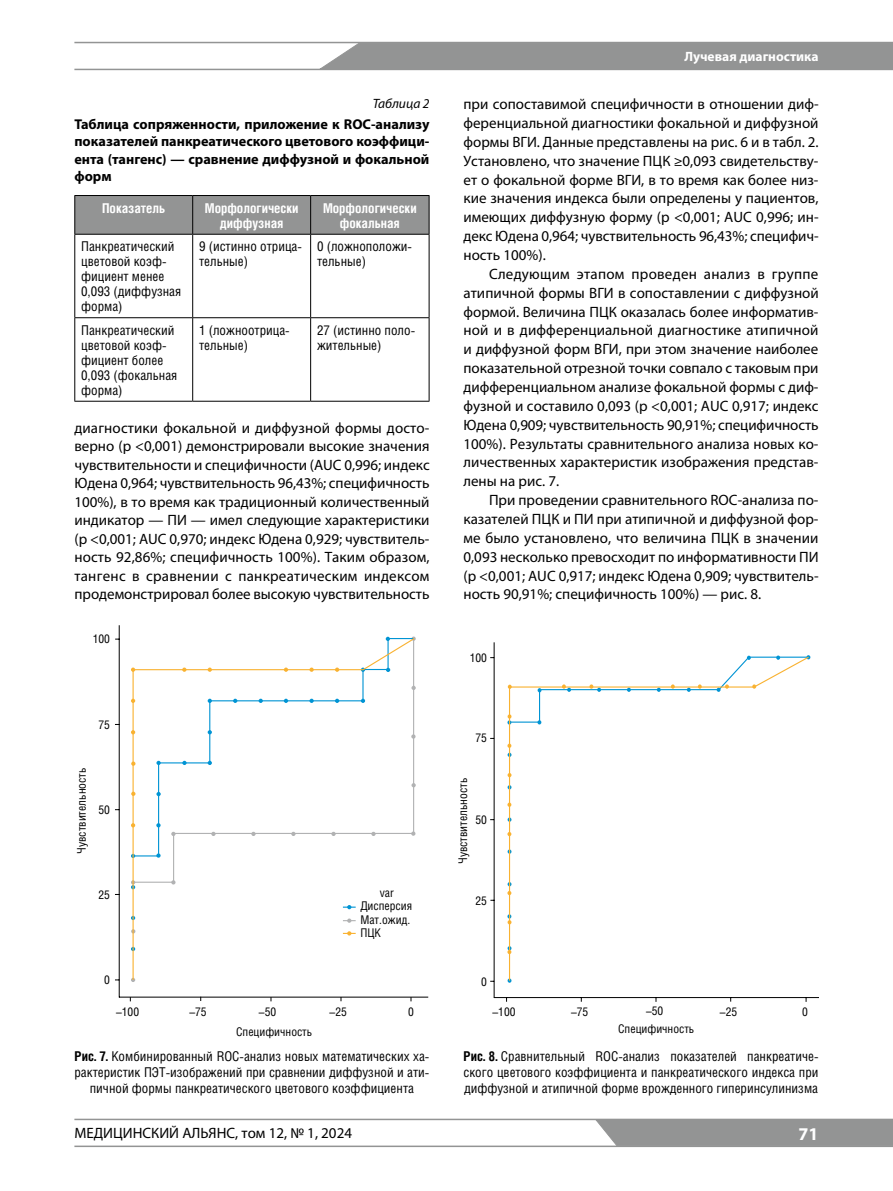
<style>
.page{position:relative;width:893px;height:1191px;background:#fff}
.page>*{position:absolute;margin:0;border:0;box-sizing:border-box;transform-origin:0 0}
.t1{font:700 18px "Myriad Pro";color:#fff}
.t2{font:15px/18.9px "Myriad Pro";color:#000;text-align:justify}
.t3{font:700 14.25px/17.1px "Myriad Pro";color:#000;text-align:justify}
.t4{font:13.5px/15px "Helios Cond C";color:#000}
.t5{font:700 13.5px/15px "Helios Cond C";color:#fff;text-align:center}
.t6{font:700 13.5px "Myriad Pro";color:#fff}
.t7{font:italic 13.5px "Myriad Pro";color:#000}
.t8{font:12px/13.5px "Helios Cond C";color:#000}
.s1{font-weight:700}
</style>
<div class="page">
<hr style="left:74px;top:1145px;width:819px;height:2px;background:#939494">
<hr style="left:74px;top:1118px;width:819px;height:2px;background:#939494">
<hr style="left:74px;top:42px;width:819px;height:1px;background:#939494">
<hr style="left:74px;top:69px;width:819px;height:1px;background:#939494">
<div style="left:318px;top:43px;width:575px;height:26px;background:#939494"></div>
<div style="left:594px;top:1120px;width:299px;height:26px;background:#939494"></div>
<div style="left:75px;top:196px;width:354px;height:38px;background:#939494"></div>
<hr style="left:429px;top:196px;width:1px;height:38px;background:#000">
<hr style="left:429px;top:235px;width:1px;height:82px;background:#000">
<hr style="left:74px;top:195px;width:119px;height:1px;background:#000">
<hr style="left:193px;top:195px;width:118px;height:1px;background:#000">
<hr style="left:311px;top:195px;width:118px;height:1px;background:#000">
<hr style="left:74px;top:234px;width:119px;height:1px;background:#000">
<hr style="left:193px;top:234px;width:118px;height:1px;background:#000">
<hr style="left:311px;top:234px;width:118px;height:1px;background:#000">
<hr style="left:74px;top:317px;width:119px;height:1px;background:#000">
<hr style="left:193px;top:317px;width:118px;height:1px;background:#000">
<hr style="left:311px;top:317px;width:118px;height:1px;background:#000">
<hr style="left:74px;top:401px;width:119px;height:1px;background:#000">
<hr style="left:193px;top:401px;width:118px;height:1px;background:#000">
<hr style="left:311px;top:401px;width:118px;height:1px;background:#000">
<hr style="left:74px;top:196px;width:1px;height:38px;background:#000">
<hr style="left:192px;top:196px;width:1px;height:38px;background:#000">
<hr style="left:310px;top:196px;width:1px;height:38px;background:#000">
<hr style="left:74px;top:235px;width:1px;height:82px;background:#000">
<hr style="left:192px;top:235px;width:1px;height:82px;background:#000">
<hr style="left:310px;top:235px;width:1px;height:82px;background:#000">
<hr style="left:74px;top:318px;width:1px;height:83px;background:#000">
<hr style="left:192px;top:318px;width:1px;height:83px;background:#000">
<hr style="left:310px;top:318px;width:1px;height:83px;background:#000">
<hr style="left:429px;top:318px;width:1px;height:83px;background:#000">
<svg style="left:132px;top:637px;width:284px;height:344px"></svg>
<svg style="left:131px;top:823px;width:4px;height:4px"></svg>
<svg style="left:131px;top:791px;width:4px;height:5px"></svg>
<svg style="left:131px;top:761px;width:4px;height:5px"></svg>
<svg style="left:131px;top:730px;width:4px;height:4px"></svg>
<svg style="left:131px;top:698px;width:4px;height:5px"></svg>
<svg style="left:131px;top:667px;width:4px;height:5px"></svg>
<svg style="left:182px;top:667px;width:4px;height:5px"></svg>
<svg style="left:208px;top:667px;width:4px;height:5px"></svg>
<svg style="left:284px;top:667px;width:4px;height:5px"></svg>
<svg style="left:309px;top:667px;width:5px;height:5px"></svg>
<svg style="left:335px;top:667px;width:4px;height:5px"></svg>
<hr style="left:119px;top:625px;width:1px;height:372px;background:#000">
<hr style="left:119px;top:996px;width:309px;height:1px;background:#000">
<svg style="left:343px;top:931px;width:13px;height:4px"></svg>
<svg style="left:343px;top:905px;width:13px;height:4px"></svg>
<svg style="left:343px;top:918px;width:13px;height:4px"></svg>
<svg style="left:508px;top:655px;width:302px;height:326px"></svg>
<hr style="left:494px;top:997px;width:325px;height:1px;background:#000">
<hr style="left:494px;top:642px;width:1px;height:356px;background:#000">
<p class="t7" style="left:373px;top:95px;width:58px">Таблица 2</p>
<p class="t3" style="left:74px;top:115px;width:357px">Таблица сопряженности, приложение к ROC-анализу показателей панкреатического цветового коэффици&shy;ента (тангенс) — сравнение диффузной и фокальной форм</p>
<p class="t5" style="left:102px;top:200px;width:65px">Показатель</p>
<p class="t5" style="left:205px;top:200px;width:95px">Морфологически диффузная</p>
<p class="t5" style="left:323px;top:200px;width:95px">Морфологически фокальная</p>
<p class="t4" style="left:81px;top:239px;width:102px">Панкреатический цветовой коэф&shy;фициент менее<br>0,093 (диффузная форма)</p>
<p class="t4" style="left:199px;top:239px;width:104px">9 (истинно отрица&shy;тельные)</p>
<p class="t4" style="left:317px;top:239px;width:97px">0 (ложноположи&shy;тельные)</p>
<p class="t4" style="left:81px;top:322px;width:98px">Панкреатический цветовой коэф&shy;фициент более<br>0,093 (фокальная форма)</p>
<p class="t4" style="left:199px;top:322px;width:92px">1 (ложноотрица&shy;тельные)</p>
<p class="t4" style="left:317px;top:322px;width:100px">27 (истинно поло&shy;жительные)</p>
<p class="t2" style="left:74px;top:418px;width:357px;line-height:18.5px">диагностики фокальной и диффузной формы досто&shy;верно (р &lt;0,001) демонстрировали высокие значения чувствительности и специфичности (AUC 0,996; индекс Юдена 0,964; чувствительность 96,43%; специфичность 100%), в то время как традиционный количественный индикатор — ПИ — имел следующие характеристики (р &lt;0,001; AUC 0,970; индекс Юдена 0,929; чувствитель&shy;ность 92,86%; специфичность 100%). Таким образом, тангенс в сравнении с панкреатическим индексом продемонстрировал более высокую чувствительность</p>
<p class="t8" style="left:93px;top:632px;width:19px">100</p>
<p class="t8" style="left:98px;top:717px;width:13px">75</p>
<p class="t8" style="left:75px;top:854px;width:88px;rotate:-90deg">Чувствительность</p>
<p class="t8" style="left:98px;top:802px;width:13px">50</p>
<p class="t8" style="left:98px;top:888px;width:13px">25</p>
<p class="t8" style="left:104px;top:973px;width:7px">0</p>
<p class="t8" style="left:116px;top:1004px;width:25px">–100</p>
<p class="t8" style="left:360px;top:885px;width:53px;text-indent:19px">var<br>Дисперсия<br>Мат.ожид.<br>ПЦК</p>
<p class="t8" style="left:189px;top:1004px;width:19px">–75</p>
<p class="t8" style="left:259px;top:1004px;width:19px">–50</p>
<p class="t8" style="left:330px;top:1004px;width:19px">–25</p>
<p class="t8" style="left:408px;top:1004px;width:7px">0</p>
<p class="t8" style="left:236px;top:1024px;width:78px">Специфичность</p>
<p class="t6" style="left:684px;top:48px;width:136px">Лучевая диагностика</p>
<p class="t2" style="left:463px;top:94px;width:357px">при сопоставимой специфичности в отношении диф&shy;ференциальной диагностики фокальной и диффузной формы ВГИ. Данные представлены на рис. 6 и в табл. 2.<br>Установлено, что значение ПЦК ≥0,093 свидетельству&shy;ет о фокальной форме ВГИ, в то время как более низ&shy;кие значения индекса были определены у пациентов, имеющих диффузную форму (р &lt;0,001; AUC 0,996; ин&shy;декс Юдена 0,964; чувствительность 96,43%; специфич&shy;ность 100%).</p>
<p class="t2" style="left:463px;top:264px;width:357px;text-indent:26px">Следующим этапом проведен анализ в группе атипичной формы ВГИ в сопоставлении с диффузной формой. Величина ПЦК оказалась более информатив&shy;ной и в дифференциальной диагностике атипичной и диффузной форм ВГИ, при этом значение наиболее показательной отрезной точки совпало с таковым при дифференциальном анализе фокальной формы с диф&shy;фузной и составило 0,093 (р &lt;0,001; AUC 0,917; индекс Юдена 0,909; чувствительность 90,91%; специфичность 100%). Результаты сравнительного анализа новых ко&shy;личественных характеристик изображения представ&shy;лены на рис. 7.</p>
<p class="t2" style="left:463px;top:490px;width:357px;text-indent:26px">При проведении сравнительного ROC-анализа по&shy;казателей ПЦК и ПИ при атипичной и диффузной фор&shy;ме было установлено, что величина ПЦК в значении 0,093 несколько превосходит по информативности ПИ (р &lt;0,001; AUC 0,917; индекс Юдена 0,909; чувствитель&shy;ность 90,91%; специфичность 100%) — рис. 8.</p>
<p class="t8" style="left:470px;top:650px;width:19px">100</p>
<p class="t8" style="left:475px;top:731px;width:13px">75</p>
<p class="t8" style="left:456px;top:864px;width:88px;rotate:-90deg">Чувствительность</p>
<p class="t8" style="left:475px;top:813px;width:13px">50</p>
<p class="t8" style="left:475px;top:893px;width:13px">25</p>
<p class="t8" style="left:481px;top:974px;width:7px">0</p>
<p class="t8" style="left:493px;top:1004px;width:25px">–100</p>
<p class="t8" style="left:571px;top:1004px;width:19px">–75</p>
<p class="t8" style="left:646px;top:1003px;width:19px">–50</p>
<p class="t8" style="left:720px;top:1004px;width:19px">–25</p>
<p class="t8" style="left:802px;top:1004px;width:7px">0</p>
<p class="t8" style="left:618px;top:1022px;width:78px">Специфичность</p>
<p class="t4" style="left:74px;top:1047px;width:357px;line-height:16.2px;text-align:center"><span class="s1">Рис. 7.</span> Комбинированный ROC-анализ новых математических ха&shy;рактеристик ПЭТ-изображений при сравнении диффузной и ати&shy;пичной формы панкреатического цветового коэффициента</p>
<p class="t4" style="left:463px;top:1047px;width:357px;line-height:16.2px;text-align:justify"><span class="s1">Рис. 8.</span> Сравнительный ROC-анализ показателей панкреатиче&shy;ского цветового коэффициента и панкреатического индекса при диффузной и атипичной форме врожденного гиперинсулинизма</p>
<p class="t2" style="left:74px;top:1123px;width:279px">МЕДИЦИНСКИЙ АЛЬЯНС, том 12, № 1, 2024</p>
<p class="t1" style="left:799px;top:1122px;width:21px">71</p>
</div>
